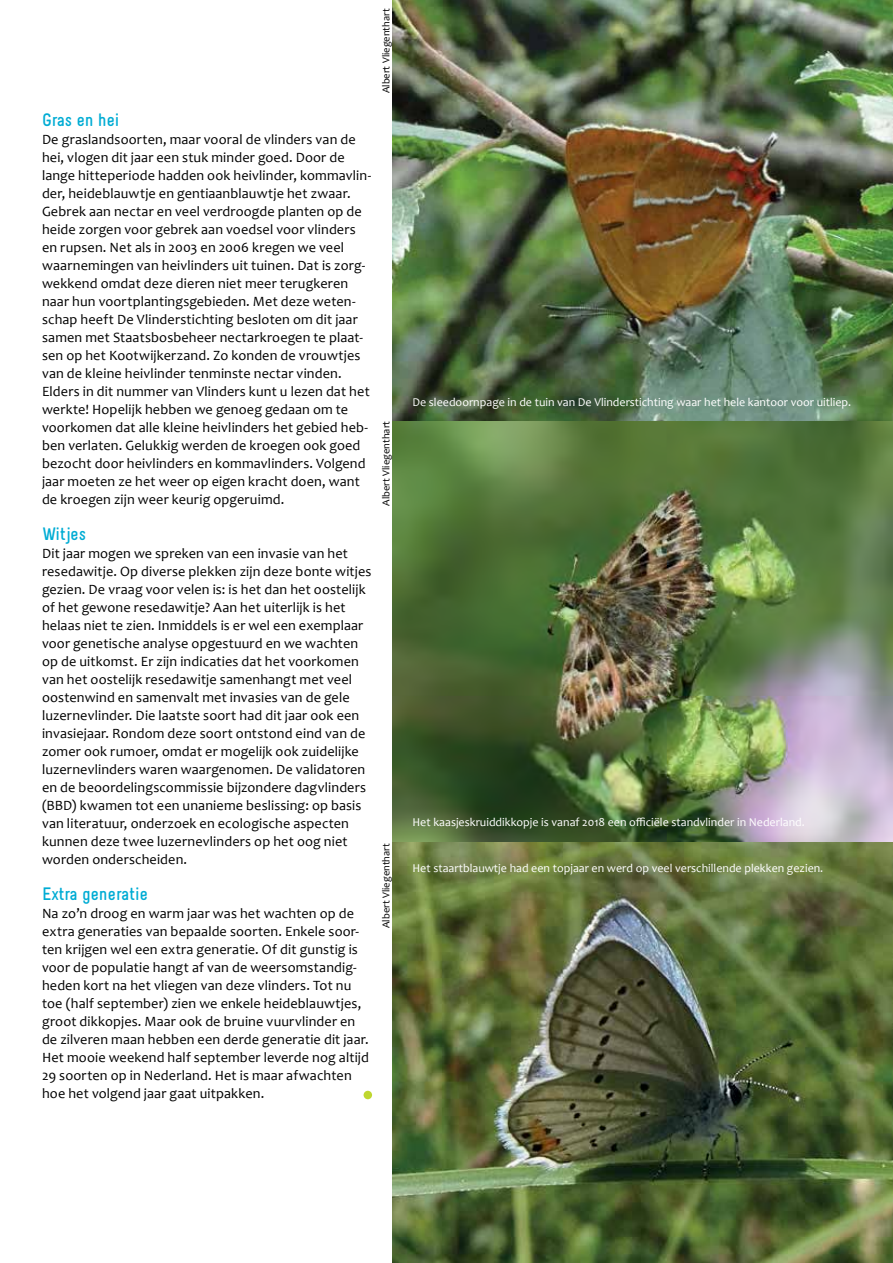
<style>
.page{position:relative;width:893px;height:1263px;background:#fff}
.page>*{position:absolute;margin:0;border:0;box-sizing:border-box;transform-origin:0 0}
.t1{font:700 18px "Melbourne";color:#00acd4}
.t2{font:14.25px/18px "Candara";letter-spacing:.01em;color:#000}
.t3{font:12px "Candara";color:#fff}
.t4{font:10.5px "Candara";color:#000}
</style>
<div class="page">
<img style="left:393px;top:0;width:500px;height:1263px">
<div style="left:364px;top:1091px;width:8px;height:8px;background:#bfd730;border-radius:50%"></div>
<p class="t1" style="left:42px;top:109px;width:79px">Gras en hei</p>
<p class="t2" style="left:42px;top:130px;width:331px">De graslandsoorten, maar vooral de vlinders van de hei, vlogen dit jaar een stuk minder goed. Door de lange hitteperiode hadden ook heivlinder, kommavlin&shy;der, heideblauwtje en gentiaanblauwtje het zwaar.<br>Gebrek aan nectar en veel verdroogde planten op de heide zorgen voor gebrek aan voedsel voor vlinders en rupsen. Net als in 2003 en 2006 kregen we veel waarnemingen van heivlinders uit tuinen. Dat is zorg&shy;wekkend omdat deze dieren niet meer terugkeren naar hun voortplantingsgebieden. Met deze weten&shy;schap heeft De Vlinderstichting besloten om dit jaar samen met Staatsbosbeheer nectarkroegen te plaat&shy;sen op het Kootwijkerzand. Zo konden de vrouwtjes van de kleine heivlinder tenminste nectar vinden.<br>Elders in dit nummer van Vlinders kunt u lezen dat het werkte! Hopelijk hebben we genoeg gedaan om te voorkomen dat alle kleine heivlinders het gebied heb&shy;ben verlaten. Gelukkig werden de kroegen ook goed bezocht door heivlinders en kommavlinders. Volgend jaar moeten ze het weer op eigen kracht doen, want de kroegen zijn weer keurig opgeruimd.</p>
<p class="t1" style="left:42px;top:523px;width:46px">Witjes</p>
<p class="t2" style="left:42px;top:544px;width:331px">Dit jaar mogen we spreken van een invasie van het resedawitje. Op diverse plekken zijn deze bonte witjes gezien. De vraag voor velen is: is het dan het oostelijk of het gewone resedawitje? Aan het uiterlijk is het helaas niet te zien. Inmiddels is er wel een exemplaar voor genetische analyse opgestuurd en we wachten op de uitkomst. Er zijn indicaties dat het voorkomen van het oostelijk resedawitje samenhangt met veel oostenwind en samenvalt met invasies van de gele luzernevlinder. Die laatste soort had dit jaar ook een invasiejaar. Rondom deze soort ontstond eind van de zomer ook rumoer, omdat er mogelijk ook zuidelijke luzernevlinders waren waargenomen. De validatoren en de beoordelingscommissie bijzondere dagvlinders (BBD) kwamen tot een unanieme beslissing: op basis van literatuur, onderzoek en ecologische aspecten kunnen deze twee luzernevlinders op het oog niet worden onderscheiden.</p>
<p class="t1" style="left:42px;top:883px;width:107px">Extra generatie</p>
<p class="t2" style="left:42px;top:904px;width:328px">Na zo’n droog en warm jaar was het wachten op de extra generaties van bepaalde soorten. Enkele soor&shy;ten krijgen wel een extra generatie. Of dit gunstig is voor de populatie hangt af van de weersomstandig&shy;heden kort na het vliegen van deze vlinders. Tot nu toe (half september) zien we enkele heideblauwtjes, groot dikkopjes. Maar ook de bruine vuurvlinder en de zilveren maan hebben een derde generatie dit jaar.<br>Het mooie weekend half september leverde nog altijd 29 soorten op in Nederland. Het is maar afwachten hoe het volgend jaar gaat uitpakken.</p>
<p class="t4" style="left:380px;top:93px;width:86px;rotate:-90deg">Albert Vliegenthart</p>
<p class="t4" style="left:380px;top:506px;width:86px;rotate:-90deg">Albert Vliegenthart</p>
<p class="t4" style="left:380px;top:928px;width:86px;rotate:-90deg">Albert Vliegenthart</p>
<p class="t3" style="left:412px;top:395px;width:440px">De sleedoornpage in de tuin van De Vlinderstichting waar het hele kantoor voor uitliep.</p>
<p class="t3" style="left:412px;top:814px;width:394px">Het kaasjeskruiddikkopje is vanaf 2018 een officiële standvlinder in Nederland.</p>
<p class="t3" style="left:412px;top:860px;width:412px">Het staartblauwtje had een topjaar en werd op veel verschillende plekken gezien.</p>
</div>
